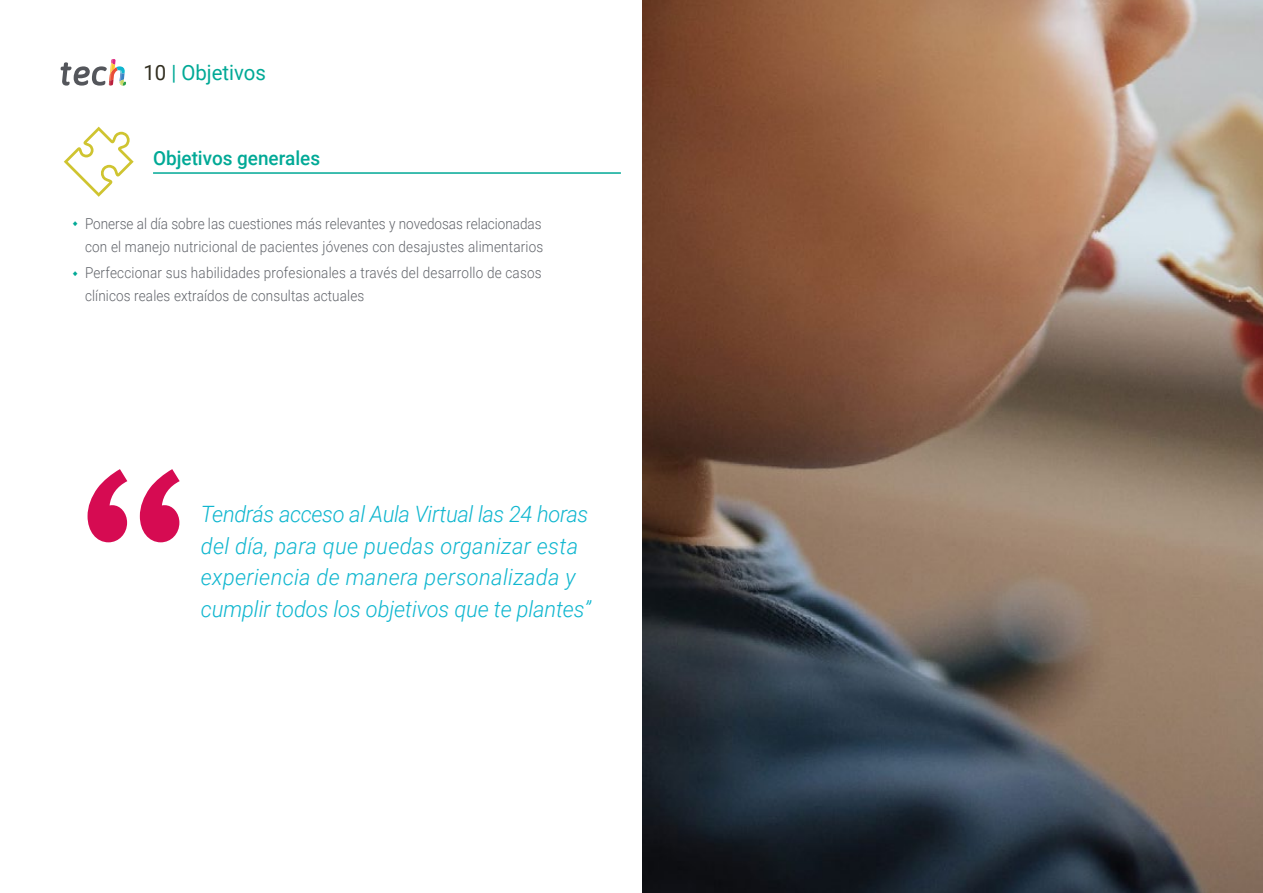
<style>
.page{position:relative;width:1263px;height:893px;background:#fff}
.page>*{position:absolute;margin:0;border:0;box-sizing:border-box;transform-origin:0 0}
.t1{font:italic 300 22.5px/31.5px "Roboto";letter-spacing:-.005em;color:#0fb6cf}
.t2{font:21px "Roboto";color:#00a996}
.t3{font:500 19.5px "Roboto";color:#00a996}
.t4{font:300 15px/22.5px "Roboto";letter-spacing:.015em;color:#61646a;scale:.9 1}
.s1{color:#312e20}
</style>
<div class="page">
<img style="left:642px;top:0;width:621px;height:893px">
<svg style="left:61px;top:59px;width:65px;height:27px"></svg>
<hr style="left:153px;top:173px;width:468px;height:1px;background:#00a996">
<svg style="left:64px;top:127px;width:70px;height:70px"></svg>
<svg style="left:88px;top:469px;width:92px;height:73px"></svg>
<h2 class="t2" style="left:144px;top:57px;width:124px"><span class="s1">10</span> | Objetivos</h2>
<h3 class="t3" style="left:153px;top:144px;width:169px">Objetivos generales</h3>
<p class="t4" style="left:85px;top:212px;width:511px">Ponerse al día sobre las cuestiones más relevantes y novedosas relacionadas con el manejo nutricional de pacientes jóvenes con desajustes alimentarios</p>
<p class="t4" style="left:85px;top:261px;width:509px">Perfeccionar sus habilidades profesionales a través del desarrollo de casos clínicos reales extraídos de consultas actuales</p>
<h1 class="t1" style="left:201px;top:497px;width:392px">Tendrás acceso al Aula Virtual las 24 horas del día, para que puedas organizar esta experiencia de manera personalizada y cumplir todos los objetivos que te plantes”</h1>
</div>
